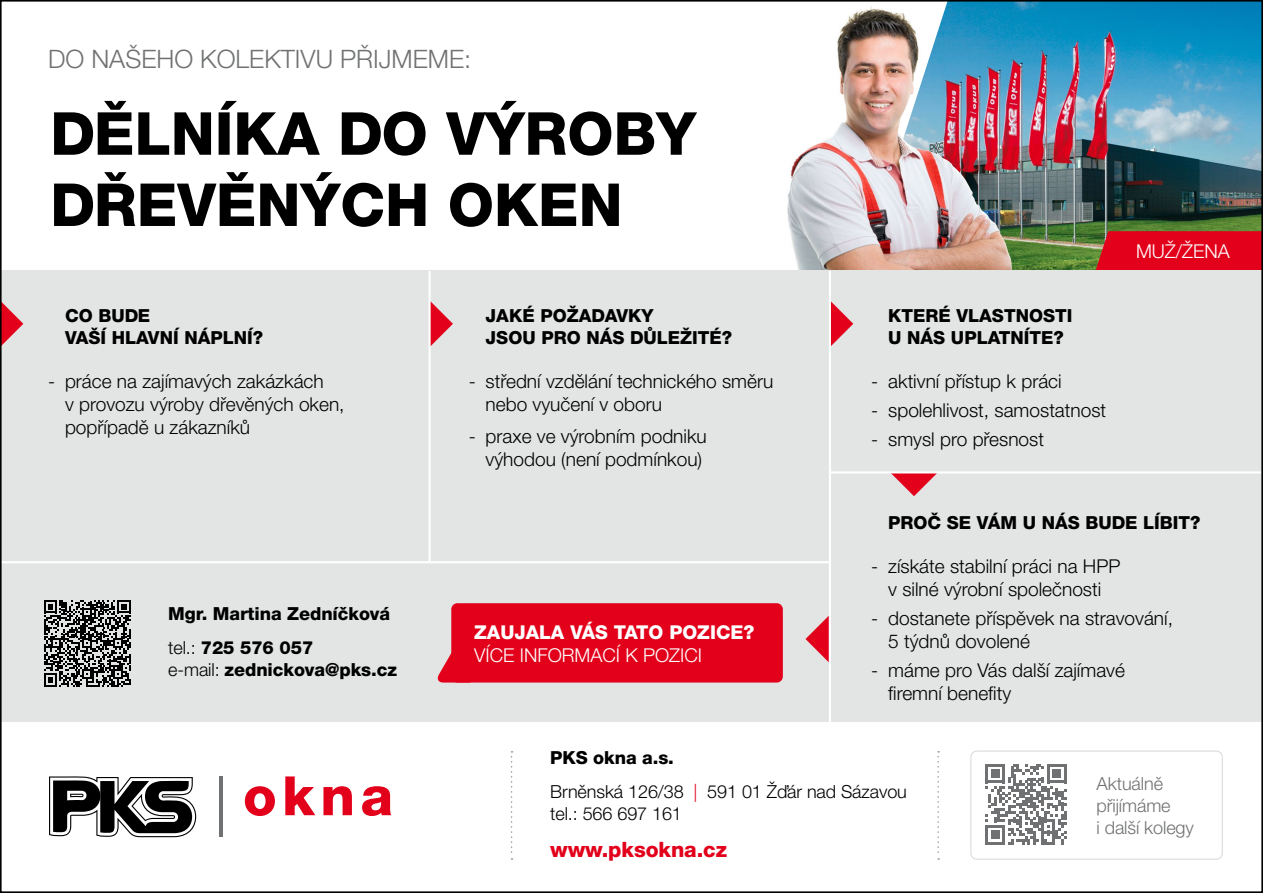
<style>
.page{position:relative;width:1263px;height:893px;background:#fff}
.page>*{position:absolute;margin:0;border:0;box-sizing:border-box;transform-origin:0 0}
.t1{font:800 59.4px/71.2px "Helvetica Neue CE";color:#000}
.t2{font:300 25.5px "Helvetica Neue CE";color:#707172}
.t3{font:800 21.15px "Helvetica Neue CE";letter-spacing:-.005em;color:#e2001a}
.t4{font:300 19.05px/23px "Helvetica Neue CE";color:#000}
.t5{font:300 19.05px "Helvetica Neue CE";color:#fff}
.t6{font:800 19.05px "Helvetica Neue CE";color:#fff}
.t7{font:800 18px/21.6px "Helvetica Neue CE";color:#000}
.t8{font:300 18px/33.6px "Helvetica Neue CE";letter-spacing:-.005em;color:#000}
.t9{font:300 18px/21.6px "Helvetica Neue CE";letter-spacing:-.005em;color:#707172}
.s1{font-weight:300}
.s2{font-weight:800}
.s3{color:#e2001a}
</style>
<div class="page">
<img style="left:946px;top:3px;width:314px;height:268px">
<svg style="left:1095px;top:231px;width:165px;height:40px;background:#dc0c21"></svg>
<img style="left:783px;top:5px;width:230px;height:266px">
<div style="left:0;top:271px;width:1262px;height:451px;background:#e3e4e4"></div>
<svg style="left:891px;top:473px;width:46px;height:23px"></svg>
<hr style="left:830px;top:471px;width:432px;height:2px;background:#fff">
<hr style="left:0;top:561px;width:829px;height:2px;background:#fff">
<svg style="left:805px;top:616px;width:24px;height:46px"></svg>
<svg style="left:3px;top:303px;width:20px;height:41px"></svg>
<svg style="left:431px;top:302px;width:22px;height:44px"></svg>
<svg style="left:831px;top:301px;width:22px;height:45px"></svg>
<hr style="left:428px;top:271px;width:3px;height:290px;background:#fff">
<hr style="left:829px;top:271px;width:2px;height:451px;background:#fff">
<svg style="left:937px;top:751px;width:2px;height:109px"></svg>
<svg style="left:985px;top:764px;width:81px;height:81px"></svg>
<svg style="left:44px;top:600px;width:86px;height:87px"></svg>
<div style="left:970px;top:750px;width:253px;height:110px;border:1px solid #d9dadb;border-radius:6px"></div>
<div style="left:451px;top:603px;width:332px;height:79px;background:#e2001a;border-radius:6px"></div>
<svg style="left:437px;top:649px;width:18px;height:33px"></svg>
<svg style="left:511px;top:751px;width:1px;height:109px"></svg>
<hr style="left:219px;top:776px;width:3px;height:61px;background:#707172">
<svg style="left:245px;top:786px;width:30px;height:30px"></svg>
<svg style="left:285px;top:776px;width:30px;height:39px"></svg>
<svg style="left:323px;top:786px;width:29px;height:29px"></svg>
<svg style="left:362px;top:786px;width:29px;height:30px"></svg>
<svg style="left:49px;top:776px;width:147px;height:61px"></svg>
<h2 class="t2" style="left:48px;top:43px;width:425px">DO NAŠEHO KOLEKTIVU PŘIJMEME:</h2>
<h1 class="t1" style="left:50px;top:101px;width:647px">DĚLNÍKA DO VÝROBY<br>DŘEVĚNÝCH OKEN</h1>
<p class="t7" style="left:65px;top:306px;width:200px">CO BUDE<br>VAŠÍ HLAVNÍ NÁPLNÍ?</p>
<p class="t4" style="left:65px;top:370px;width:281px;text-indent:-17px">- práce na zajímavých zakázkách<br>v provozu výroby dřevěných oken, popřípadě u zákazníků</p>
<p class="t7" style="left:168px;top:598px;width:223px;line-height:33.6px">Mgr. Martina Zedníčková <span class="s1">tel.:</span> 725 576 057</p>
<p class="t7" style="left:168px;top:659px;width:230px"><span class="s1">e-mail:</span> zednickova@pks.cz</p>
<p class="t7" style="left:486px;top:306px;width:248px">JAKÉ POŽADAVKY<br>JSOU PRO NÁS DŮLEŽITÉ?</p>
<p class="t4" style="left:486px;top:370px;width:289px;text-indent:-17px">- střední vzdělání technického směru nebo vyučení v oboru</p>
<p class="t4" style="left:469px;top:425px;width:240px;text-align:right">- praxe ve výrobním podniku výhodou (není podmínkou)</p>
<p class="t6" style="left:474px;top:620px;width:282px">ZAUJALA VÁS TATO POZICE?</p>
<p class="t5" style="left:474px;top:643px;width:229px">VÍCE INFORMACÍ K POZICI</p>
<p class="t7" style="left:888px;top:306px;width:186px">KTERÉ VLASTNOSTI<br>U NÁS UPLATNÍTE?</p>
<p class="t4" style="left:871px;top:370px;width:192px">- aktivní přístup k práci</p>
<p class="t4" style="left:871px;top:399px;width:236px">- spolehlivost, samostatnost</p>
<p class="t4" style="left:871px;top:428px;width:174px">- smysl pro přesnost</p>
<p class="t5" style="left:1136px;top:240px;width:95px">MUŽ/ŽENA</p>
<p class="t7" style="left:888px;top:513px;width:314px">PROČ SE VÁM U NÁS BUDE LÍBIT?</p>
<p class="t4" style="left:871px;top:556px;width:251px;text-align:center">- získáte stabilní práci na HPP v silné výrobní společnosti</p>
<p class="t4" style="left:888px;top:607px;width:286px;text-indent:-17px">- dostanete příspěvek na stravování,<br>5 týdnů dovolené</p>
<p class="t4" style="left:888px;top:659px;width:238px;text-indent:-17px">- máme pro Vás další zajímavé firemní benefity</p>
<p class="t8" style="left:550px;top:741px;width:358px"><span class="s2">PKS okna a.s.<br></span>Brněnská 126/38 <span class="s3">|</span> 591 01 Žďár nad Sázavou</p>
<p class="t8" style="left:550px;top:797px;width:133px">tel.: 566 697 161</p>
<p class="t3" style="left:550px;top:837px;width:178px">www.pksokna.cz</p>
<p class="t9" style="left:1096px;top:773px;width:99px">Aktuálně přijímáme<br>i další kolegy</p>
</div>
